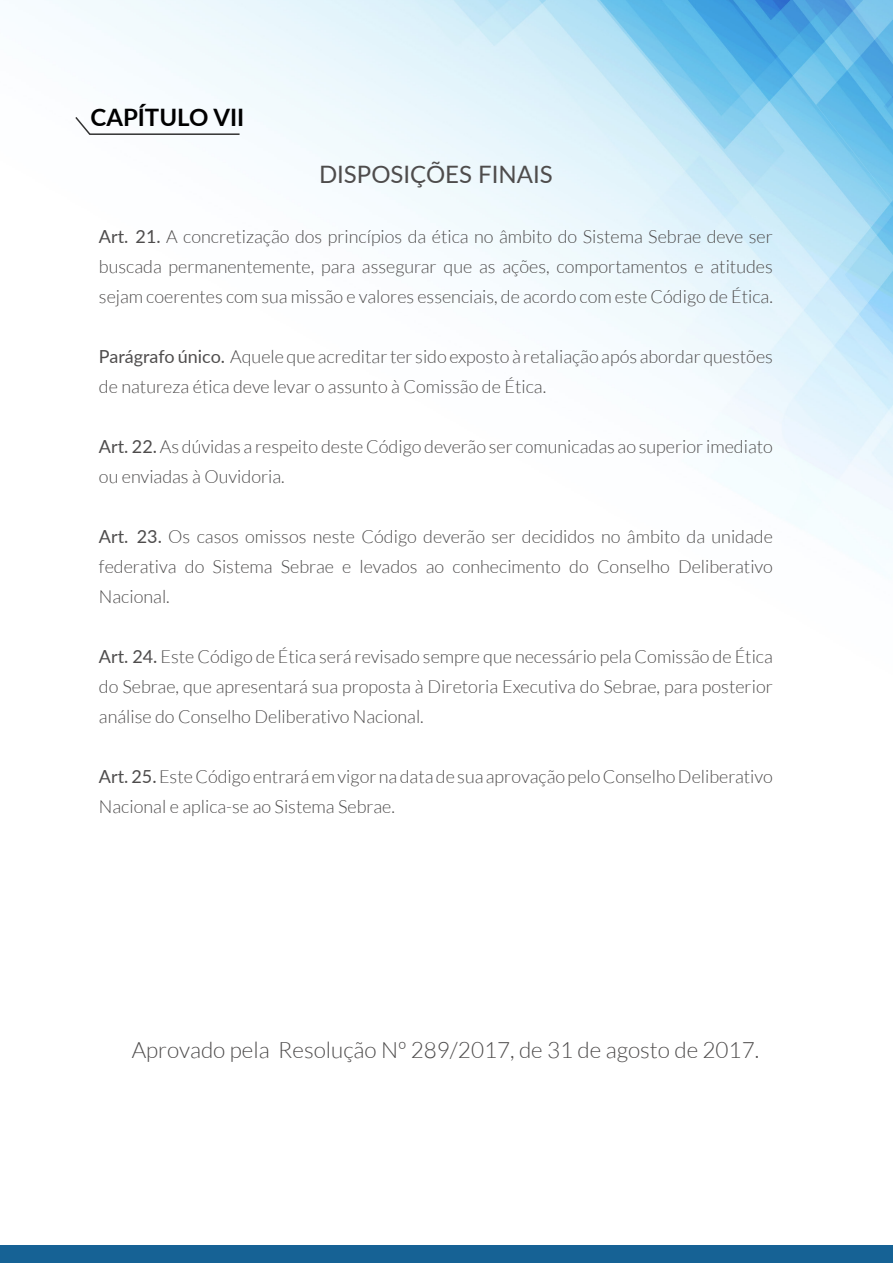
<style>
.page{position:relative;width:893px;height:1263px;background:#fff}
.page>*{position:absolute;margin:0;border:0;box-sizing:border-box;transform-origin:0 0}
.t1{font:24px "Lato";color:#4e4c4c}
.t2{font:700 24px "Lato";color:#000}
.t3{font:300 22.5px "Lato";color:#4e4c4c}
.t4{font:300 18px/30px "Lato";color:#4e4c4c;text-align:justify}
.s1{font-weight:400}
</style>
<div class="page">
<img style="left:0;top:0;width:893px;height:1246px">
<div style="left:0;top:1246px;width:893px;height:17px;background:#166295"></div>
<svg style="left:74px;top:115px;width:167px;height:21px"></svg>
<h1 class="t2" style="left:90px;top:99px;width:155px">CAPÍTULO VII</h1>
<h1 class="t1" style="left:319px;top:157px;width:235px">DISPOSIÇÕES FINAIS</h1>
<p class="t4" style="left:99px;top:221px;width:675px"><span class="s1">Art. 21.</span> A concretização dos princípios da ética no âmbito do Sistema Sebrae deve ser buscada permanentemente, para assegurar que as ações, comportamentos e atitudes sejam coerentes com sua missão e valores essenciais, de acordo com este Código de Ética.</p>
<p class="t4" style="left:99px;top:341px;width:675px"><span class="s1">Parágrafo único.</span> Aquele que acreditar ter sido exposto à retaliação após abordar questões de natureza ética deve levar o assunto à Comissão de Ética.</p>
<p class="t4" style="left:99px;top:431px;width:675px"><span class="s1">Art. 22.</span> As dúvidas a respeito deste Código deverão ser comunicadas ao superior imediato ou enviadas à Ouvidoria.</p>
<p class="t4" style="left:99px;top:521px;width:675px"><span class="s1">Art. 23.</span> Os casos omissos neste Código deverão ser decididos no âmbito da unidade federativa do Sistema Sebrae e levados ao conhecimento do Conselho Deliberativo Nacional.</p>
<p class="t4" style="left:99px;top:641px;width:675px"><span class="s1">Art. 24.</span> Este Código de Ética será revisado sempre que necessário pela Comissão de Ética do Sebrae, que apresentará sua proposta à Diretoria Executiva do Sebrae, para posterior análise do Conselho Deliberativo Nacional.</p>
<p class="t4" style="left:99px;top:761px;width:675px"><span class="s1">Art. 25.</span> Este Código entrará em vigor na data de sua aprovação pelo Conselho Deliberativo<br>Nacional e aplica-se ao Sistema Sebrae.</p>
<p class="t3" style="left:132px;top:1037px;width:629px">Aprovado pela Resolução Nº 289/2017, de 31 de agosto de 2017.</p>
</div>
